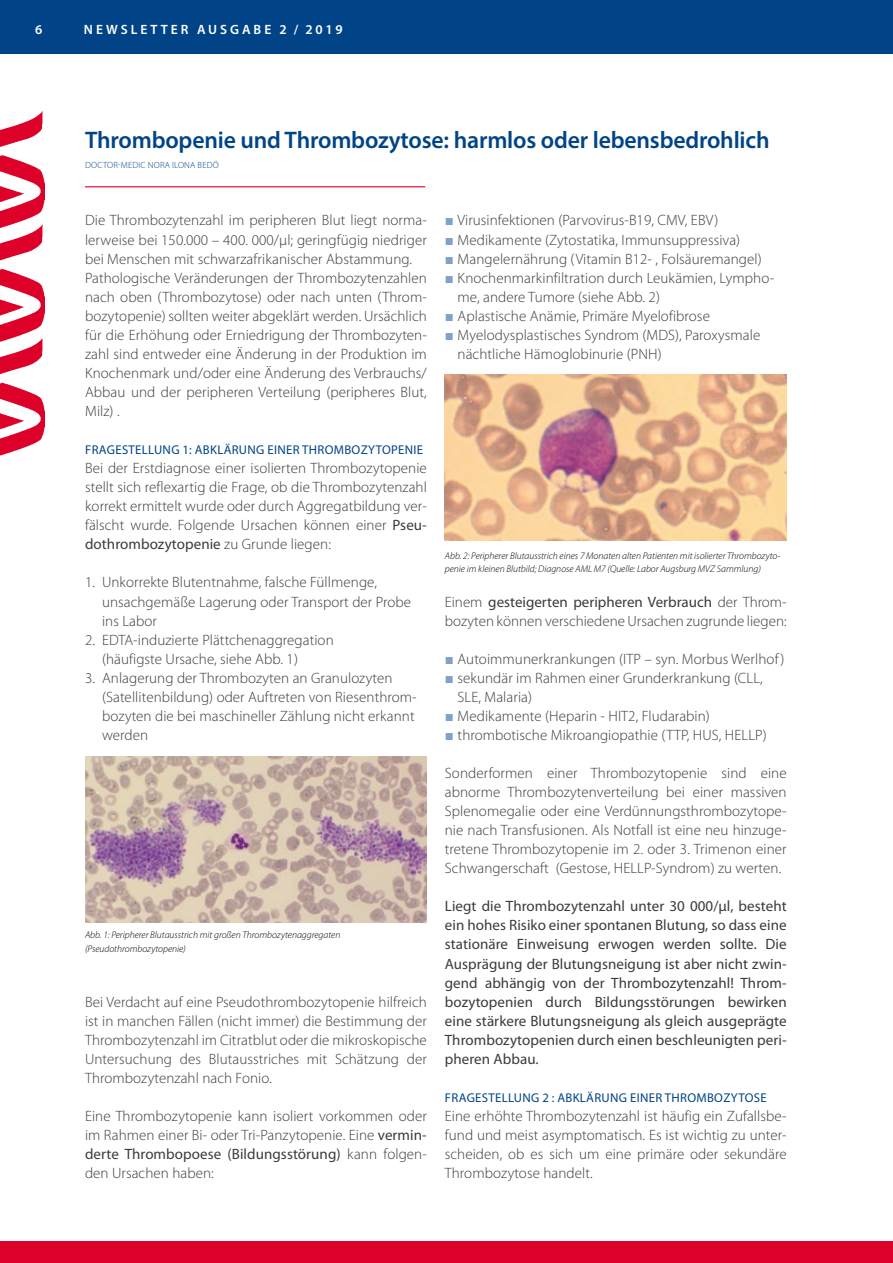
<style>
.page{position:relative;width:893px;height:1263px;background:#fff}
.page>*{position:absolute;margin:0;border:0;box-sizing:border-box;transform-origin:0 0}
.t1{font:600 24px "Myriad Pro";letter-spacing:-.01em;color:#004487}
.t2{font:300 15px/19px "Myriad Pro";letter-spacing:.005em;color:#3b3b3a}
.t3{font:15px/19px "Myriad Pro";letter-spacing:.005em;color:#3b3b3a;text-align:justify}
.t4{font:600 13.5px "Myriad Pro";letter-spacing:.22em;color:#fff}
.t5{font:12.75px "Myriad Pro";letter-spacing:.025em;color:#004487}
.t6{font:italic 300 9.75px/13.5px "Myriad Pro";color:#000}
.t7{font:300 9px "Myriad Pro";letter-spacing:.02em;color:#004487}
.s1{font-weight:400}
.s2{font-family:"Arial";font-weight:400;color:#80a0ca}
</style>
<div class="page">
<div style="left:0;top:1242px;width:893px;height:21px;background:#dd0029"></div>
<div style="left:0;top:0;width:893px;height:53px;background:#004487"></div>
<img style="left:0;top:111px;width:45px;height:345px">
<hr style="left:85px;top:186px;width:340px;height:1px;background:#dd0029">
<img style="left:85px;top:756px;width:342px;height:166px">
<img style="left:445px;top:374px;width:342px;height:166px">
<p class="t4" style="left:35px;top:21px;width:9px">6</p>
<p class="t4" style="left:84px;top:21px;width:260px">NEWSLETTER AUSGABE 2 / 2019</p>
<h1 class="t1" style="left:85px;top:125px;width:686px">Thrombopenie und Thrombozytose: harmlos oder lebensbedrohlich</h1>
<p class="t7" style="left:85px;top:160px;width:135px">DOCTOR-MEDIC NORA ILONA BEDÖ</p>
<p class="t2" style="left:85px;top:211px;width:343px">Die Thrombozytenzahl im peripheren Blut liegt norma&shy;lerweise bei 150.000 – 400. 000/µl; geringfügig niedriger bei Menschen mit schwarzafrikanischer Abstammung.<br>Pathologische Veränderungen der Thrombozytenzahlen nach oben (Thrombozytose) oder nach unten (Throm&shy;bozytopenie) sollten weiter abgeklärt werden. Ursächlich für die Erhöhung oder Erniedrigung der Thrombozyten&shy;zahl sind entweder eine Änderung in der Produktion im Knochenmark und/oder eine Änderung des Verbrauchs/ Abbau und der peripheren Verteilung (peripheres Blut, Milz) .</p>
<p class="t5" style="left:85px;top:443px;width:340px">FRAGESTELLUNG 1: ABKLÄRUNG EINER THROMBOZYTOPENIE</p>
<p class="t2" style="left:85px;top:459px;width:343px;text-align:justify">Bei der Erstdiagnose einer isolierten Thrombozytopenie stellt sich reflexartig die Frage, ob die Thrombozytenzahl korrekt ermittelt wurde oder durch Aggregatbildung ver&shy;fälscht wurde. Folgende Ursachen können einer <span class="s1">Pseu&shy;dothrombozytopenie</span> zu Grunde liegen:</p>
<p class="t2" style="left:102px;top:573px;width:311px;text-indent:-17px">1. Unkorrekte Blutentnahme, falsche Füllmenge, unsachgemäße Lagerung oder Transport der Probe ins Labor</p>
<p class="t2" style="left:102px;top:630px;width:233px;text-indent:-17px">2. EDTA-induzierte Plättchenaggregation (häufigste Ursache, siehe Abb. 1)</p>
<p class="t2" style="left:102px;top:668px;width:316px;text-indent:-17px">3. Anlagerung der Thrombozyten an Granulozyten (Satellitenbildung) oder Auftreten von Riesenthrom&shy;bozyten die bei maschineller Zählung nicht erkannt werden</p>
<p class="t6" style="left:85px;top:928px;width:257px">Abb. 1: Peripherer Blutausstrich mit großen Thrombozytenaggregaten (Pseudothrombozytopenie)</p>
<p class="t2" style="left:85px;top:992px;width:343px;text-align:justify">Bei Verdacht auf eine Pseudothrombozytopenie hilfreich ist in manchen Fällen (nicht immer) die Bestimmung der Thrombozytenzahl im Citratblut oder die mikroskopische Untersuchung des Blutausstriches mit Schätzung der Thrombozytenzahl nach Fonio.</p>
<p class="t2" style="left:85px;top:1107px;width:343px;text-align:justify">Eine Thrombozytopenie kann isoliert vorkommen oder im Rahmen einer Bi- oder Tri-Panzytopenie. Eine <span class="s1">vermin&shy;derte Thrombopoese (Bildungsstörung)</span> kann folgen&shy;den Ursachen haben:</p>
<p class="t2" style="left:445px;top:211px;width:275px"><span class="s2">■</span> Virusinfektionen (Parvovirus-B19, CMV, EBV)</p>
<p class="t2" style="left:445px;top:230px;width:297px"><span class="s2">■</span> Medikamente (Zytostatika, Immunsuppressiva)</p>
<p class="t2" style="left:445px;top:249px;width:318px"><span class="s2">■</span> Mangelernährung (Vitamin B12- , Folsäuremangel)</p>
<p class="t2" style="left:458px;top:268px;width:318px;text-indent:-13px"><span class="s2">■</span> Knochenmarkinfiltration durch Leukämien, Lympho&shy;me, andere Tumore (siehe Abb. 2)</p>
<p class="t2" style="left:445px;top:306px;width:267px"><span class="s2">■</span> Aplastische Anämie, Primäre Myelofibrose</p>
<p class="t2" style="left:458px;top:325px;width:304px;text-indent:-13px"><span class="s2">■</span> Myelodysplastisches Syndrom (MDS), Paroxysmale nächtliche Hämoglobinurie (PNH)</p>
<p class="t6" style="left:445px;top:549px;width:337px">Abb. 2: Peripherer Blutausstrich eines 7 Monaten alten Patienten mit isolierter Thrombozyto&shy;penie im kleinen Blutbild; Diagnose AML M7 (Quelle: Labor Augsburg MVZ Sammlung)</p>
<p class="t2" style="left:445px;top:592px;width:343px">Einem <span class="s1">gesteigerten peripheren Verbrauch</span> der Throm&shy;bozyten können verschiedene Ursachen zugrunde liegen:</p>
<p class="t2" style="left:445px;top:649px;width:341px"><span class="s2">■</span> Autoimmunerkrankungen (ITP – syn. Morbus Werlhof )</p>
<p class="t2" style="left:458px;top:668px;width:307px;text-indent:-13px"><span class="s2">■</span> sekundär im Rahmen einer Grunderkrankung (CLL,<br>SLE, Malaria)</p>
<p class="t2" style="left:445px;top:706px;width:267px"><span class="s2">■</span> Medikamente (Heparin - HIT2, Fludarabin)</p>
<p class="t2" style="left:445px;top:726px;width:323px"><span class="s2">■</span> thrombotische Mikroangiopathie (TTP, HUS, HELLP)</p>
<p class="t2" style="left:445px;top:764px;width:343px;text-align:justify">Sonderformen einer Thrombozytopenie sind eine abnorme Thrombozytenverteilung bei einer massiven Splenomegalie oder eine Verdünnungsthrombozytope&shy;nie nach Transfusionen. Als Notfall ist eine neu hinzuge&shy;tretene Thrombozytopenie im 2. oder 3. Trimenon einer Schwangerschaft (Gestose, HELLP-Syndrom) zu werten.</p>
<p class="t3" style="left:445px;top:897px;width:343px">Liegt die Thrombozytenzahl unter 30 000/µl, besteht ein hohes Risiko einer spontanen Blutung, so dass eine stationäre Einweisung erwogen werden sollte. Die Ausprägung der Blutungsneigung ist aber nicht zwin&shy;gend abhängig von der Thrombozytenzahl! Throm&shy;bozytopenien durch Bildungsstörungen bewirken eine stärkere Blutungsneigung als gleich ausgeprägte Thrombozytopenien durch einen beschleunigten peri&shy;pheren Abbau.</p>
<p class="t5" style="left:445px;top:1091px;width:323px">FRAGESTELLUNG 2 : ABKLÄRUNG EINER THROMBOZYTOSE</p>
<p class="t2" style="left:445px;top:1107px;width:343px;text-align:justify">Eine erhöhte Thrombozytenzahl ist häufig ein Zufallsbe&shy;fund und meist asymptomatisch. Es ist wichtig zu unter&shy;scheiden, ob es sich um eine primäre oder sekundäre Thrombozytose handelt.</p>
</div>
